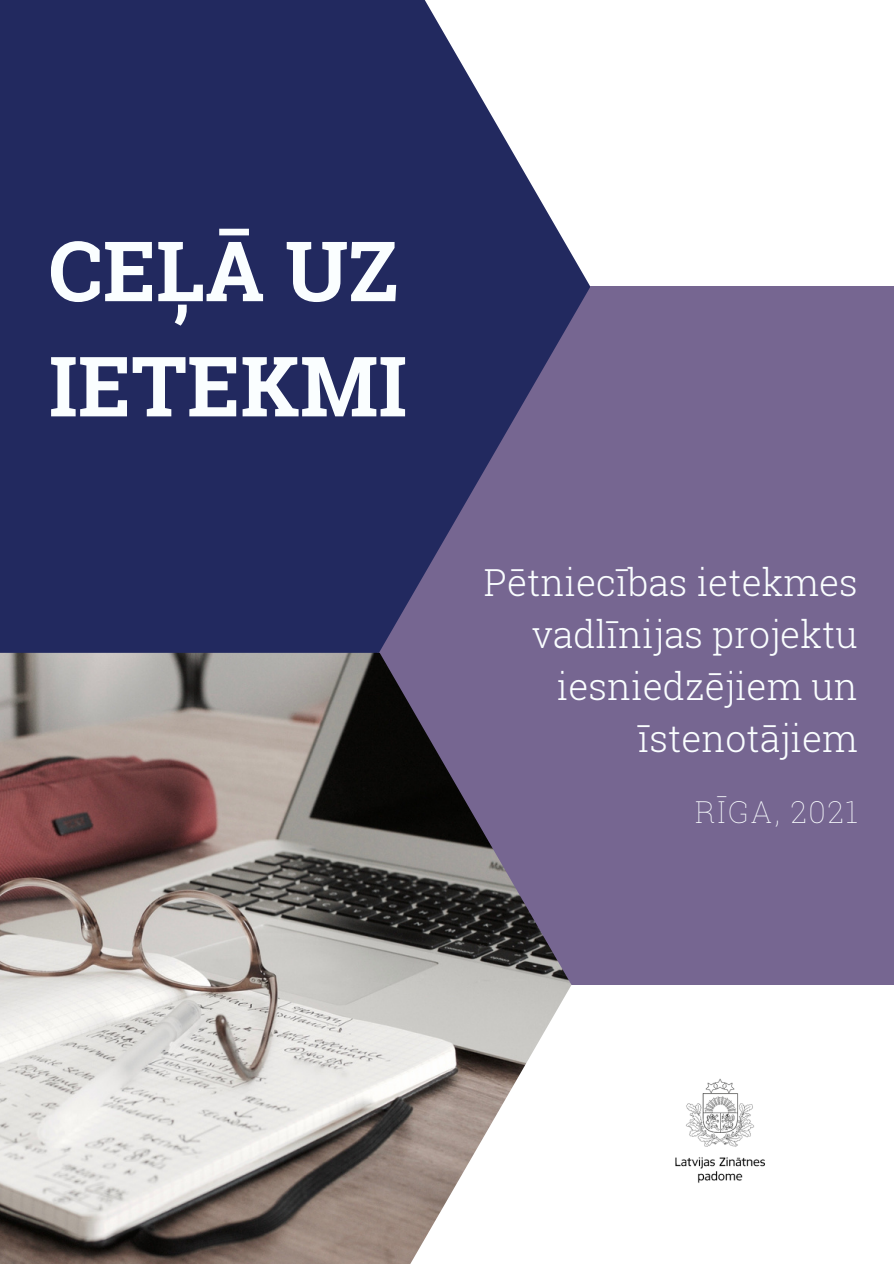
<style>
.page{position:relative;width:894px;height:1264px;background:#fff}
.page>*{position:absolute;margin:0;border:0;box-sizing:border-box;transform-origin:0 0}
.t1{font:700 83.25px/115.2px "Roboto Slab";color:#fafeff}
.t2{font:300 37.2px/51.8px "Roboto Slab";color:#fafeff;text-align:right}
.t3{font:100 30.15px "Roboto Slab";letter-spacing:.06em;color:#fafeff}
</style>
<div class="page">
<div style="left:253px;top:287px;width:640px;height:698px;background:#766691"></div>
<svg style="left:0;top:0;width:589px;height:653px;fill:#22295f"></svg>
<img style="left:0;top:653px;width:571px;height:610px">
<img style="left:675px;top:1078px;width:90px;height:105px">
<p class="t1" style="left:49px;top:211px;width:360px">CEĻĀ UZ<br>IETEKMI</p>
<p class="t2" style="left:484px;top:556px;width:375px">Pētniecības ietekmes vadlīnijas projektu iesniedzējiem un īstenotājiem</p>
<p class="t3" style="left:695px;top:791px;width:164px">RĪGA, 2021</p>
</div>
